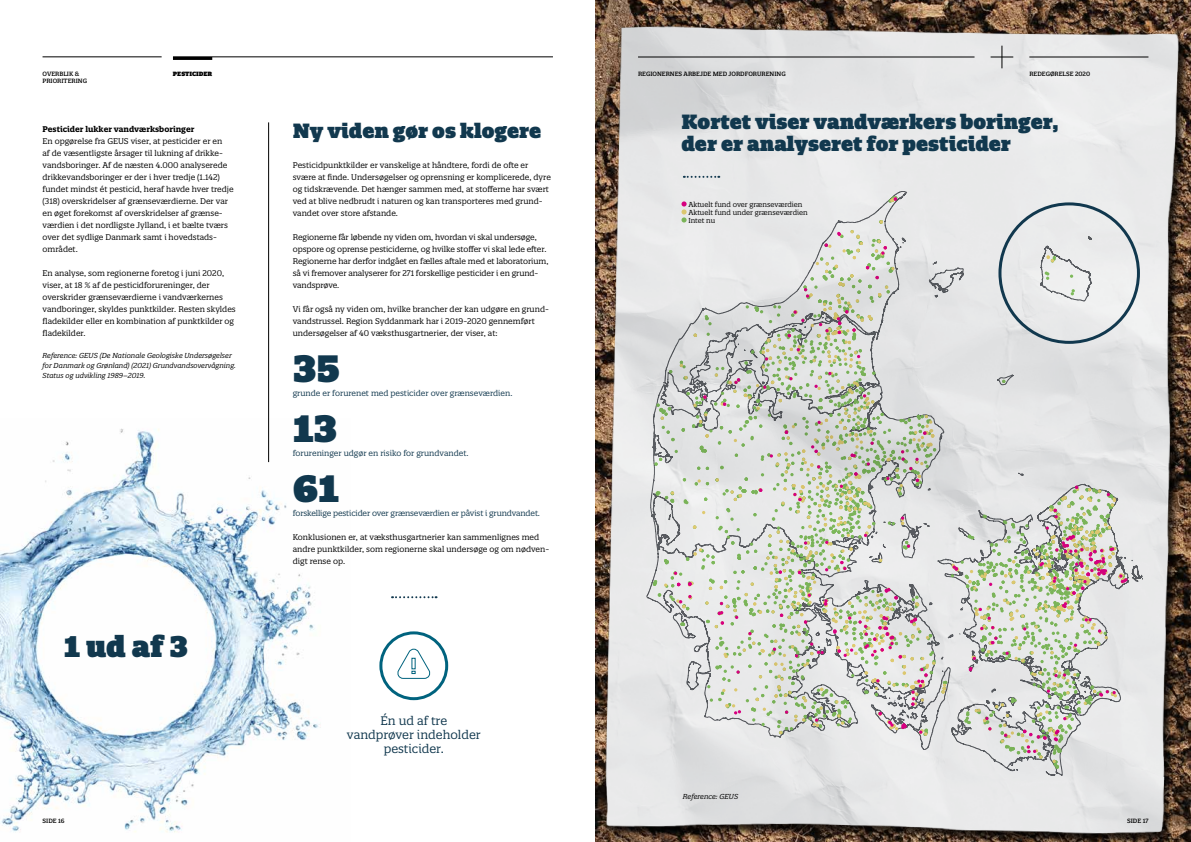
<style>
.page{position:relative;width:1191px;height:842px;background:#fff}
.page>*{position:absolute;margin:0;border:0;box-sizing:border-box;transform-origin:0 0}
.t1{font:900 37px "Quatro Slab";color:#11384e}
.t2{font:900 29px "Quatro Slab";color:#11384e}
.t3{font:900 20px/22px "Quatro Slab";color:#11384e}
.t4{font:12px/14px "Quatro Slab";color:#11384e;text-align:center}
.t5{font:8px/12px "Quatro Slab";color:#000}
.t6{font:8px "Quatro Slab";letter-spacing:-.005em;color:#11384e}
.t7{font:700 8px "Quatro Slab";color:#000}
.t8{font:italic 7px/10px "Quatro Slab";color:#000}
.t9{font:7px/8px "Quatro Slab";color:#000}
.t10{font:500 6px/7.2px "Quatro Slab";color:#000}
.t11{font:900 6px "Quatro Slab";color:#000}
</style>
<div class="page">
<img style="left:595px;top:0;width:596px;height:842px">
<img style="left:599px;top:22px;width:582px;height:819px">
<img style="left:0;top:418px;width:321px;height:414px">
<hr style="left:268px;top:122px;width:1px;height:340px;background:#000">
<svg style="left:684px;top:176px;width:35px;height:2px"></svg>
<svg style="left:379px;top:631px;width:69px;height:69px"></svg>
<svg style="left:663px;top:191px;width:300px;height:5px"></svg>
<svg style="left:937px;top:769px;width:183px;height:6px"></svg>
<svg style="left:652px;top:196px;width:530px;height:573px"></svg>
<svg style="left:392px;top:596px;width:44px;height:2px"></svg>
<hr style="left:43px;top:57px;width:119px;height:1px;background:#000">
<hr style="left:173px;top:57px;width:380px;height:1px;background:#000">
<hr style="left:638px;top:57px;width:336px;height:1px;background:#000">
<hr style="left:1029px;top:57px;width:119px;height:1px;background:#000">
<svg style="left:990px;top:46px;width:23px;height:22px"></svg>
<hr style="left:173px;top:57px;width:39px;height:3px;background:#000">
<p class="t10" style="left:43px;top:70px;width:46px">OVERBLIK &amp;<br>PRIORITERING</p>
<p class="t11" style="left:173px;top:70px;width:41px">PESTICIDER</p>
<p class="t10" style="left:638px;top:70px;width:149px">REGIONERNES ARBEJDE MED JORDFORURENING</p>
<p class="t10" style="left:1029px;top:70px;width:62px">REDEGØRELSE 2020</p>
<p class="t7" style="left:43px;top:124px;width:153px">Pesticider lukker vandværksboringer</p>
<p class="t5" style="left:43px;top:135px;width:193px">En opgørelse fra GEUS viser, at pesticider er en<br>af de væsentligste årsager til lukning af drikke&shy;vandsboringer. Af de næsten 4.000 analyserede drikkevandsboringer er der i hver tredje (1.142) fundet mindst ét pesticid, heraf havde hver tredje (318) overskridelser af grænseværdierne. Der var en øget forekomst af overskridelser af grænse&shy;værdien i det nordligste Jylland, i et bælte tværs over det sydlige Danmark samt i hovedstads&shy;området.</p>
<p class="t5" style="left:43px;top:267px;width:195px">En analyse, som regionerne foretog i juni 2020, viser, at 18 % af de pesticidforureninger, der overskrider grænseværdierne i vandværkernes vandboringer, skyldes punktkilder. Resten skyldes fladekilder eller en kombination af punktkilder og fladekilder.</p>
<p class="t8" style="left:43px;top:350px;width:195px">Reference: GEUS (De Nationale Geologiske Undersøgelser for Danmark og Grønland) (2021) Grundvandsovervågning.<br>Status og udvikling 1989–2019.</p>
<h2 class="t2" style="left:64px;top:628px;width:126px">1 ud af 3</h2>
<h3 class="t3" style="left:293px;top:119px;width:250px">Ny viden gør os klogere</h3>
<p class="t5" style="left:293px;top:159px;width:260px">Pesticidpunktkilder er vanskelige at håndtere, fordi de ofte er svære at finde. Undersøgelser og oprensning er komplicerede, dyre og tidskrævende. Det hænger sammen med, at stofferne har svært ved at blive nedbrudt i naturen og kan transporteres med grund&shy;vandet over store afstande.</p>
<p class="t5" style="left:293px;top:231px;width:257px">Regionerne får løbende ny viden om, hvordan vi skal undersøge, opspore og oprense pesticiderne, og hvilke stoffer vi skal lede efter.<br>Regionerne har derfor indgået en fælles aftale med et laboratorium, så vi fremover analyserer for 271 forskellige pesticider i en grund&shy;vandsprøve.</p>
<p class="t5" style="left:293px;top:303px;width:258px">Vi får også ny viden om, hvilke brancher der kan udgøre en grund&shy;vandstrussel. Region Syddanmark har i 2019-2020 gennemført undersøgelser af 40 væksthusgartnerier, der viser, at:</p>
<h1 class="t1" style="left:293px;top:345px;width:49px">35</h1>
<p class="t6" style="left:293px;top:388px;width:221px">grunde er forurenet med pesticider over grænseværdien.</p>
<h1 class="t1" style="left:293px;top:405px;width:46px">13</h1>
<p class="t6" style="left:293px;top:448px;width:177px">forureninger udgør en risiko for grundvandet.</p>
<h1 class="t1" style="left:293px;top:465px;width:48px">61</h1>
<p class="t6" style="left:293px;top:508px;width:249px">forskellige pesticider over grænseværdien er påvist i grundvandet.</p>
<p class="t5" style="left:293px;top:531px;width:258px">Konklusionen er, at væksthusgartnerier kan sammenlignes med andre punktkilder, som regionerne skal undersøge og om nødven&shy;digt rense op.</p>
<h3 class="t4" style="left:347px;top:714px;width:135px">Én ud af tre vandprøver indeholder pesticider.</h3>
<h3 class="t3" style="left:681px;top:110px;width:378px">Kortet viser vandværkers boringer, der er analyseret for pesticider</h3>
<p class="t9" style="left:688px;top:200px;width:121px">Aktuelt fund over grænseværdien<br>Aktuelt fund under grænseværdien<br>Intet nu</p>
<p class="t8" style="left:683px;top:792px;width:57px">Reference: GEUS</p>
<p class="t10" style="left:43px;top:817px;width:24px">SIDE 16</p>
<p class="t10" style="left:1127px;top:817px;width:23px">SIDE 17</p>
</div>
